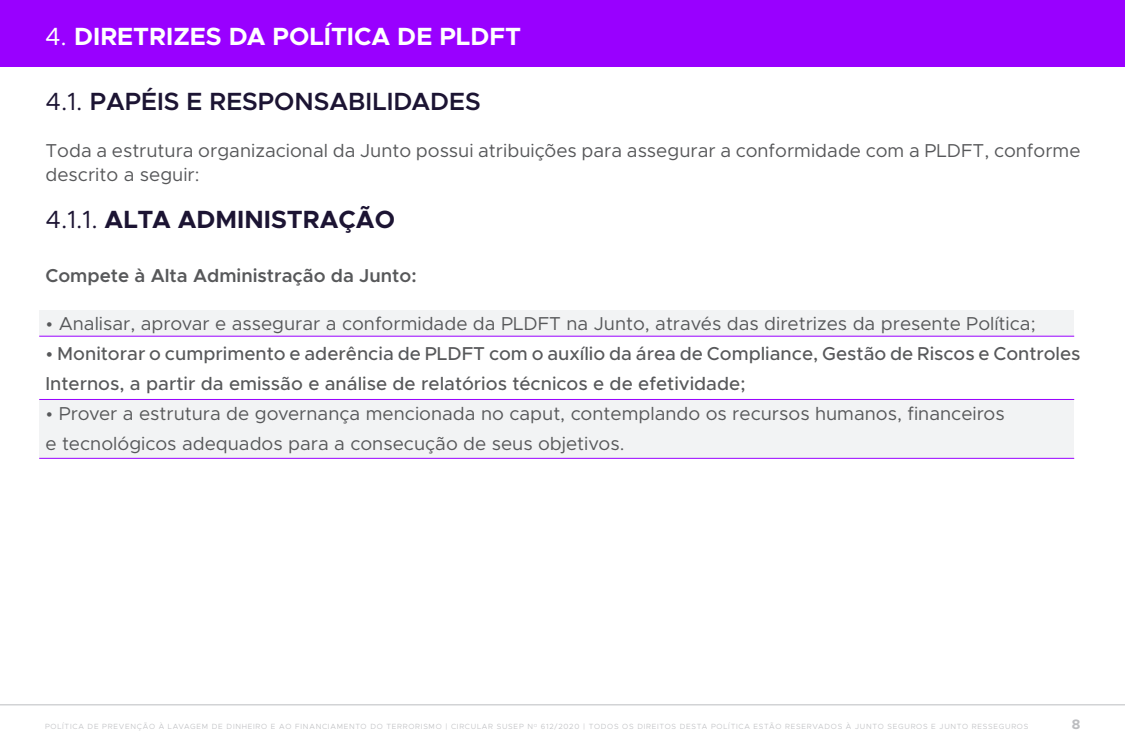
<style>
.page{position:relative;width:1125px;height:750px;background:#fff}
.page>*{position:absolute;margin:0;border:0;box-sizing:border-box;transform-origin:0 0}
.t1{font:700 25px "Metropolis";color:#fff}
.t2{font:600 25px "Metropolis";color:#1c1433}
.t3{font:700 25px "Metropolis";color:#1c1433}
.t4{font:18.75px/23.8px "Metropolis";color:#57585a}
.t5{font:500 18.75px/30px "Metropolis";color:#57585a}
.t6{font:600 18.75px "Metropolis";color:#57585a}
.t7{font:700 13.75px "Metropolis";color:#bcbdc0}
.t8{font:300 7.5px "Metropolis";letter-spacing:.1em;color:#bcbdc0}
.s1{font-weight:400}
</style>
<div class="page">
<hr style="left:0;top:705px;width:1125px;height:1px;background:#bcbdc0">
<div style="left:39px;top:400px;width:1035px;height:58px;background:#f2f3f4"></div>
<div style="left:39px;top:311px;width:1035px;height:25px;background:#f2f3f4"></div>
<hr style="left:39px;top:336px;width:1035px;height:1px;background:#90f">
<hr style="left:39px;top:458px;width:1035px;height:1px;background:#90f">
<hr style="left:39px;top:399px;width:1035px;height:1px;background:#90f">
<div style="left:0;top:0;width:1125px;height:66px;background:#90f"></div>
<p class="t1" style="left:45px;top:20px;width:478px"><span class="s1">4.</span> DIRETRIZES DA POLÍTICA DE PLDFT</p>
<p class="t2" style="left:45px;top:85px;width:437px"><span class="s1">4.1.</span> PAPÉIS E RESPONSABILIDADES</p>
<p class="t4" style="left:45px;top:139px;width:1037px">Toda a estrutura organizacional da Junto possui atribuições para assegurar a conformidade com a PLDFT, conforme descrito a seguir:</p>
<p class="t3" style="left:45px;top:204px;width:351px"><span class="s1">4.1.1.</span> ALTA ADMINISTRAÇÃO</p>
<p class="t6" style="left:45px;top:264px;width:373px">Compete à Alta Administração da Junto:</p>
<p class="t4" style="left:45px;top:311px;width:992px">• Analisar, aprovar e assegurar a conformidade da PLDFT na Junto, através das diretrizes da presente Política;</p>
<p class="t5" style="left:45px;top:338px;width:1037px">• Monitorar o cumprimento e aderência de PLDFT com o auxílio da área de Compliance, Gestão de Riscos e Controles<br>Internos, a partir da emissão e análise de relatórios técnicos e de efetividade;</p>
<p class="t4" style="left:45px;top:401px;width:961px">• Prover a estrutura de governança mencionada no caput, contemplando os recursos humanos, financeiros</p>
<p class="t4" style="left:45px;top:431px;width:581px">e tecnológicos adequados para a consecução de seus objetivos.</p>
<p class="t8" style="left:45px;top:722px;width:985px">POLÍTICA DE PREVENÇÃO À LAVAGEM DE DINHEIRO E AO FINANCIAMENTO DO TERRORISMO | CIRCULAR SUSEP N<sup>O</sup> 612/2020 | TODOS OS DIREITOS DESTA POLÍTICA ESTÃO RESERVADOS À JUNTO SEGUROS E JUNTO RESSEGUROS</p>
<p class="t7" style="left:1072px;top:716px;width:10px">8</p>
</div>
